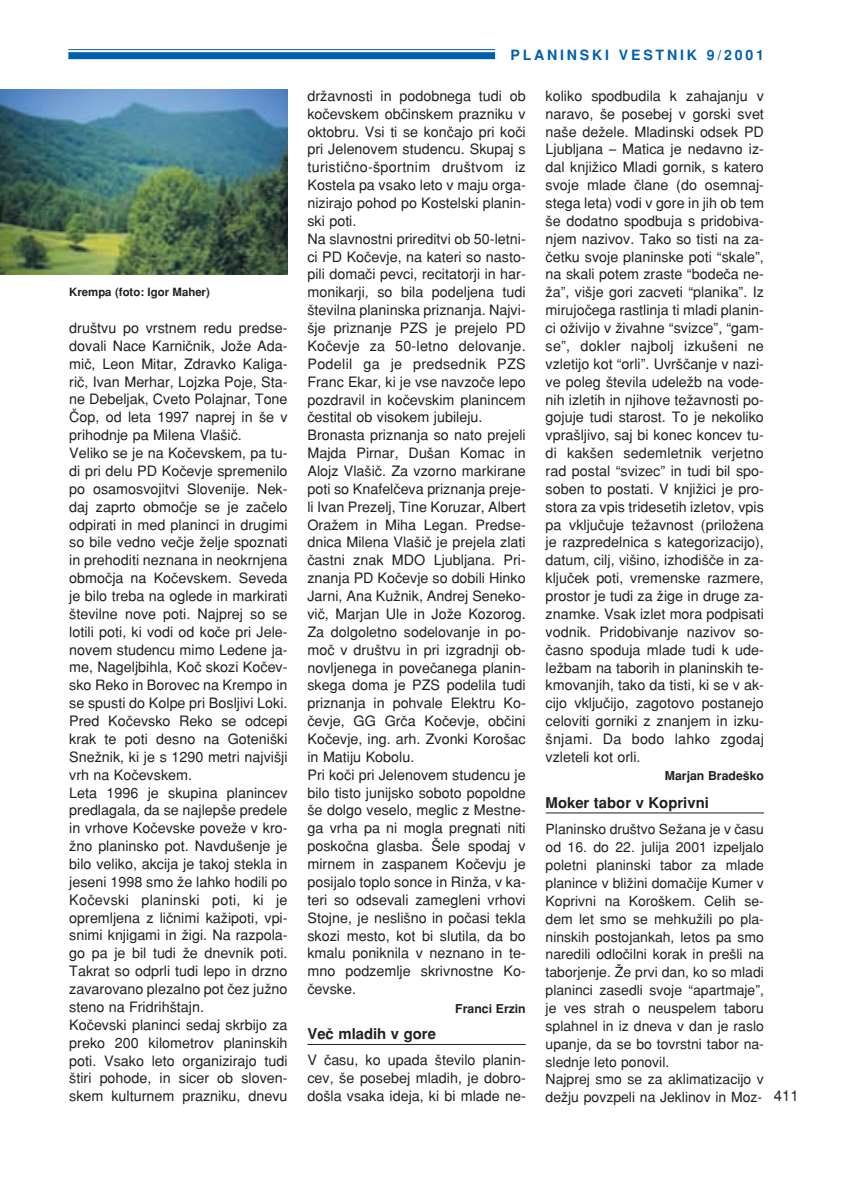
<style>
.page{position:relative;width:842px;height:1190px;background:#fff}
.page>*{position:absolute;margin:0;border:0;box-sizing:border-box;transform-origin:0 0}
.t1{font:700 14.88px "Slo Helvetica";color:#231f20}
.t2{font:14.35px/17.8px "Slo Helvetica Roman";color:#231f20}
.t3{font:700 14.17px "Slo Helvetica";letter-spacing:.195em;color:#0160ae}
.t4{font:14px/17.8px "Slo Helvetica Roman";color:#231f20}
.t5{font:700 12.25px "Slo Helvetica";color:#231f20}
.t6{font:700 11.38px "Slo Helvetica";color:#231f20}
.s1{font-size:14.88px}
</style>
<div class="page">
<hr style="left:68px;top:49px;width:427px;height:1px;background:#0160ae">
<div style="left:68px;top:52px;width:427px;height:7px;background:#0160ae"></div>
<hr style="left:307px;top:1044px;width:219px;height:1px;background:#231f20">
<hr style="left:545px;top:813px;width:219px;height:1px;background:#231f20">
<img style="left:0;top:89px;width:287px;height:185px">
<p class="t6" style="left:69px;top:288px;width:142px">Krempa (foto: Igor Maher)</p>
<p class="t2" style="left:69px;top:320px;width:220px">druπtvu po vrstnem redu predse&shy;dovali Nace KarniËnik, Joæe Ada&shy;miË, Leon Mitar, Zdravko Kaliga&shy;riË, Ivan Merhar, Lojzka Poje, Sta&shy;ne Debeljak, Cveto Polajnar, Tone »op, od leta 1997 naprej in πe v prihodnje pa Milena VlaπiË.<br>Veliko se je na KoËevskem, pa tu&shy;di pri delu PD KoËevje spremenilo po osamosvojitvi Slovenije. Nek&shy;daj zaprto obmoËje se je zaËelo odpirati in med planinci in drugimi so bile vedno veËje æelje spoznati in prehoditi neznana in neokrnjena obmoËja na KoËevskem. Seveda je bilo treba na oglede in markirati πtevilne nove poti. Najprej so se lotili poti, ki vodi od koËe pri Jele&shy;novem studencu mimo Ledene ja&shy;me, Nageljbihla, KoË skozi KoËev&shy;sko Reko in Borovec na Krempo in se spusti do Kolpe pri Bosljivi Loki.<br>Pred KoËevsko Reko se odcepi krak te poti desno na Goteniπki<br>Sneænik, ki je s 1290 metri najviπji vrh na KoËevskem.<br>Leta 1996 je skupina planincev predlagala, da se najlepπe predele in vrhove KoËevske poveæe v kro&shy;æno planinsko pot. Navduπenje je bilo veliko, akcija je takoj stekla in jeseni 1998 smo æe lahko hodili po<br>KoËevski planinski poti, ki je opremljena z liËnimi kaæipoti, vpi&shy;snimi knjigami in æigi. Na razpola&shy;go pa je bil tudi æe dnevnik poti.<br>Takrat so odprli tudi lepo in drzno zavarovano plezalno pot Ëez juæno steno na Fridrihπtajn.<br>KoËevski planinci sedaj skrbijo za preko 200 kilometrov planinskih poti. Vsako leto organizirajo tudi πtiri pohode, in sicer ob sloven&shy;skem kulturnem prazniku, dnevu</p>
<p class="t3" style="left:511px;top:49px;width:255px">PLANINSKI VESTNIK 9/2001</p>
<p class="t2" style="left:307px;top:88px;width:220px">dræavnosti in podobnega tudi ob koËevskem obËinskem prazniku v oktobru. Vsi ti se konËajo pri koËi pri Jelenovem studencu. Skupaj s turistiËno-πportnim druπtvom iz<br>Kostela pa vsako leto v maju orga&shy;nizirajo pohod po Kostelski planin&shy;ski poti.<br>Na slavnostni prireditvi ob 50-letni&shy;ci PD KoËevje, na kateri so nasto&shy;pili domaËi pevci, recitatorji in har&shy;monikarji, so bila podeljena tudi πtevilna planinska priznanja. Najvi&shy;πje priznanje PZS je prejelo PD<br>KoËevje za 50-letno delovanje.<br>Podelil ga je predsednik PZS<br>Franc Ekar, ki je vse navzoËe lepo pozdravil in koËevskim planincem<br>Ëestital ob visokem jubileju.<br>Bronasta priznanja so nato prejeli<br>Majda Pirnar, Duπan Komac in<br>Alojz VlaπiË. Za vzorno markirane poti so KnafelËeva priznanja preje&shy;li Ivan Prezelj, Tine Koruzar, Albert<br>Oraæem in Miha Legan. Predse&shy;dnica Milena VlaπiË je prejela zlati<br>Ëastni znak MDO Ljubljana. Pri&shy;znanja PD KoËevje so dobili Hinko<br>Jarni, Ana Kuænik, Andrej Seneko&shy;viË, Marjan Ule in Joæe Kozorog.<br>Za dolgoletno sodelovanje in po&shy;moË v druπtvu in pri izgradnji ob&shy;novljenega in poveËanega planin&shy;skega doma je PZS podelila tudi priznanja in pohvale Elektru Ko-<br>Ëevje, GG GrËa KoËevje, obËini<br>KoËevje, ing. arh. Zvonki Koroπac in Matiju Kobolu.<br>Pri koËi pri Jelenovem studencu je bilo tisto junijsko soboto popoldne πe dolgo veselo, meglic z Mestne&shy;ga vrha pa ni mogla pregnati niti poskoËna glasba. ©ele spodaj v mirnem in zaspanem KoËevju je posijalo toplo sonce in Rinæa, v ka&shy;teri so odsevali zamegleni vrhovi<br>Stojne, je nesliπno in poËasi tekla skozi mesto, kot bi slutila, da bo kmalu poniknila v neznano in te&shy;mno podzemlje skrivnostne Ko-<br>Ëevske.</p>
<p class="t5" style="left:455px;top:1003px;width:72px">Franci Erzin</p>
<p class="t1" style="left:307px;top:1028px;width:130px">VeË mladih v gore</p>
<p class="t2" style="left:307px;top:1052px;width:220px;text-align:justify">V Ëasu, ko upada πtevilo planin&shy;cev, πe posebej mladih, je dobro&shy;doπla vsaka ideja, ki bi mlade ne-</p>
<p class="t2" style="left:545px;top:88px;width:220px;text-align:justify">koliko spodbudila k zahajanju v naravo, πe posebej v gorski svet naπe deæele. Mladinski odsek PD Ljubljana — Matica je nedavno iz&shy;dal knjiæico Mladi gornik, s katero svoje mlade Ëlane (do osemnaj&shy;stega leta) vodi v gore in jih ob tem πe dodatno spodbuja s pridobiva&shy;njem nazivov. Tako so tisti na za-Ëetku svoje planinske poti “skale”, na skali potem zraste “bodeËa ne&shy;æa”, viπje gori zacveti “planika”. Iz mirujoËega rastlinja ti mladi planin&shy;ci oæivijo v æivahne “svizce”, “gam&shy;se”, dokler najbolj izkuπeni ne vzletijo kot “orli”. UvrπËanje v nazi&shy;ve poleg πtevila udeleæb na vode&shy;nih izletih in njihove teæavnosti po&shy;gojuje tudi starost. To je nekoliko vpraπljivo, saj bi konec koncev tu&shy;di kakπen sedemletnik verjetno rad postal “svizec” in tudi bil spo&shy;soben to postati. V knjiæici je pro&shy;stora za vpis tridesetih izletov, vpis pa vkljuËuje teæavnost (priloæena je razpredelnica s kategorizacijo), datum, cilj, viπino, izhodiπËe in za&shy;kljuËek poti, vremenske razmere, prostor je tudi za æige in druge za&shy;znamke. Vsak izlet mora podpisati vodnik. Pridobivanje nazivov so-Ëasno spoduja mlade tudi k ude&shy;leæbam na taborih in planinskih te&shy;kmovanjih, tako da tisti, ki se v ak&shy;cijo vkljuËijo, zagotovo postanejo celoviti gorniki z znanjem in izku&shy;πnjami. Da bodo lahko zgodaj vzleteli kot orli.</p>
<p class="t5" style="left:665px;top:771px;width:101px">Marjan Bradeπko</p>
<p class="t1" style="left:545px;top:796px;width:165px">Moker tabor v Koprivni</p>
<p class="t4" style="left:545px;top:822px;width:254px">Planinsko druπtvo Seæana je v Ëasu<br>od 16. do 22. julija 2001 izpeljalo poletni planinski tabor za mlade planince v bliæini domaËije Kumer v Koprivni na Koroπkem. Celih se-<br>dem let smo se mehkuæili po pla&shy;ninskih postojankah, letos pa smo naredili odloËilni korak in preπli na taborjenje. Æe prvi dan, ko so mladi planinci zasedli svoje “apartmaje”,<br>je ves strah o neuspelem taboru splahnel in iz dneva v dan je raslo upanje, da se bo tovrstni tabor na&shy;slednje leto ponovil.<br>Najprej smo se za aklimatizacijo v deæju povzpeli na Jeklinov in Moz- <span class="s1">411</span></p>
</div>
